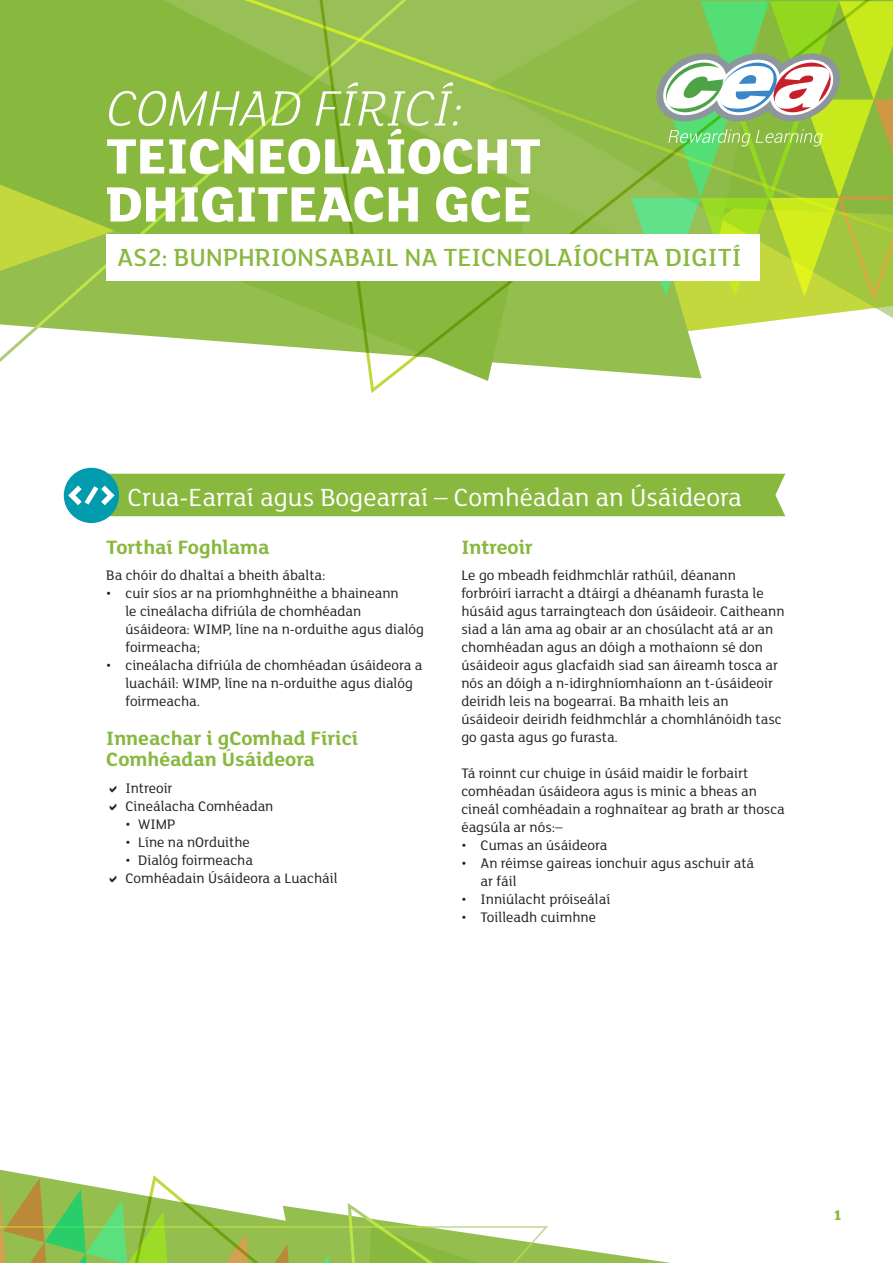
<style>
.page{position:relative;width:893px;height:1263px;background:#fff}
.page>*{position:absolute;margin:0;border:0;box-sizing:border-box;transform-origin:0 0}
.t1{font:800 54px/48px "FS Lola";color:#fff}
.t2{font:italic 300 54px "FS Lola";color:#fff}
.t3{font:27px "FS Lola";color:#fff}
.t4{font:500 27px "FS Lola";color:#89b83f}
.t5{font:700 21px/21px "FS Lola";color:#89b83f}
.Body_Text{font:15px/18px "FS Lola";color:#231f20}
.t6{font:700 15px "FS Lola";color:#89b83f}
</style>
<div class="page">
<svg style="left:0;top:1169px;width:671px;height:94px"></svg>
<svg style="left:0;top:0;width:313px;height:362px;background:#98c051"></svg>
<svg style="left:313px;top:0;width:580px;height:393px"></svg>
<svg style="left:631px;top:1px;width:262px;height:301px;background:#a0cb54"></svg>
<div style="left:106px;top:234px;width:653px;height:47px;background:#fff"></div>
<div style="left:64px;top:468px;width:55px;height:55px;background:#009bac;border-radius:50%"></div>
<svg style="left:68px;top:474px;width:717px;height:42px;background:#83b748"></svg>
<p class="t2" style="left:106px;top:73px;width:359px">COMHAD FÍRICÍ:</p>
<p class="t1" style="left:106px;top:129px;width:436px">TEICNEOLAÍOCHT<br>DHIGITEACH GCE</p>
<p class="t4" style="left:117px;top:240px;width:626px">AS2: BUNPHRIONSABAIL NA TEICNEOLAÍOCHTA DIGITÍ</p>
<h1 class="t3" style="left:128px;top:479px;width:616px">Crua-Earraí agus Bogearraí – Comhéadan an Úsáideora</h1>
<h2 class="t5" style="left:106px;top:535px;width:165px">Torthaí Foghlama</h2>
<p class="Body_Text" style="left:106px;top:566px;width:221px">Ba chóir do dhaltaí a bheith ábalta:</p>
<p class="Body_Text" style="left:125px;top:584px;width:300px;text-indent:-19px">• cuir síos ar na príomhghnéithe a bhaineann<br>le cineálacha difriúla de chomhéadan úsáideora: WIMP, líne na n-orduithe agus dialóg foirmeacha;</p>
<p class="Body_Text" style="left:125px;top:656px;width:298px;text-indent:-19px">• cineálacha difriúla de chomhéadan úsáideora a luacháil: WIMP, líne na n-orduithe agus dialóg foirmeacha.</p>
<h2 class="t5" style="left:106px;top:727px;width:254px">Inneachar i gComhad Fíricí<br>Comhéadan Úsáideora</h2>
<p class="Body_Text" style="left:125px;top:778px;width:49px">Intreoir</p>
<p class="Body_Text" style="left:125px;top:796px;width:150px">Cineálacha Comhéadan</p>
<p class="Body_Text" style="left:125px;top:814px;width:51px">• WIMP</p>
<p class="Body_Text" style="left:125px;top:832px;width:126px">• Líne na nOrduithe</p>
<p class="Body_Text" style="left:125px;top:850px;width:129px">• Dialóg foirmeacha</p>
<p class="Body_Text" style="left:125px;top:868px;width:214px">Comhéadain Úsáideora a Luacháil</p>
<h2 class="t5" style="left:461px;top:535px;width:73px">Intreoir</h2>
<p class="Body_Text" style="left:461px;top:566px;width:325px">Le go mbeadh feidhmchlár rathúil, déanann forbróirí iarracht a dtáirgí a dhéanamh furasta le húsáid agus tarraingteach don úsáideoir. Caitheann siad a lán ama ag obair ar an chosúlacht atá ar an chomhéadan agus an dóigh a mothaíonn sé don úsáideoir agus glacfaidh siad san áireamh tosca ar nós an dóigh a n-idirghníomhaíonn an t-úsáideoir deiridh leis na bogearraí. Ba mhaith leis an úsáideoir deiridh feidhmchlár a chomhlánóidh tasc go gasta agus go furasta.</p>
<p class="Body_Text" style="left:461px;top:764px;width:325px">Tá roinnt cur chuige in úsáid maidir le forbairt comhéadan úsáideora agus is minic a bheas an cineál comhéadain a roghnaítear ag brath ar thosca éagsúla ar nós:–</p>
<p class="Body_Text" style="left:461px;top:836px;width:147px">• Cumas an úsáideora</p>
<p class="Body_Text" style="left:480px;top:854px;width:275px;text-indent:-19px">• An réimse gaireas ionchuir agus aschuir atá ar fáil</p>
<p class="Body_Text" style="left:461px;top:890px;width:150px">• Inniúlacht próiseálaí</p>
<p class="Body_Text" style="left:461px;top:908px;width:136px">• Toilleadh cuimhne</p>
<p class="t6" style="left:834px;top:1205px;width:10px">1</p>
</div>
